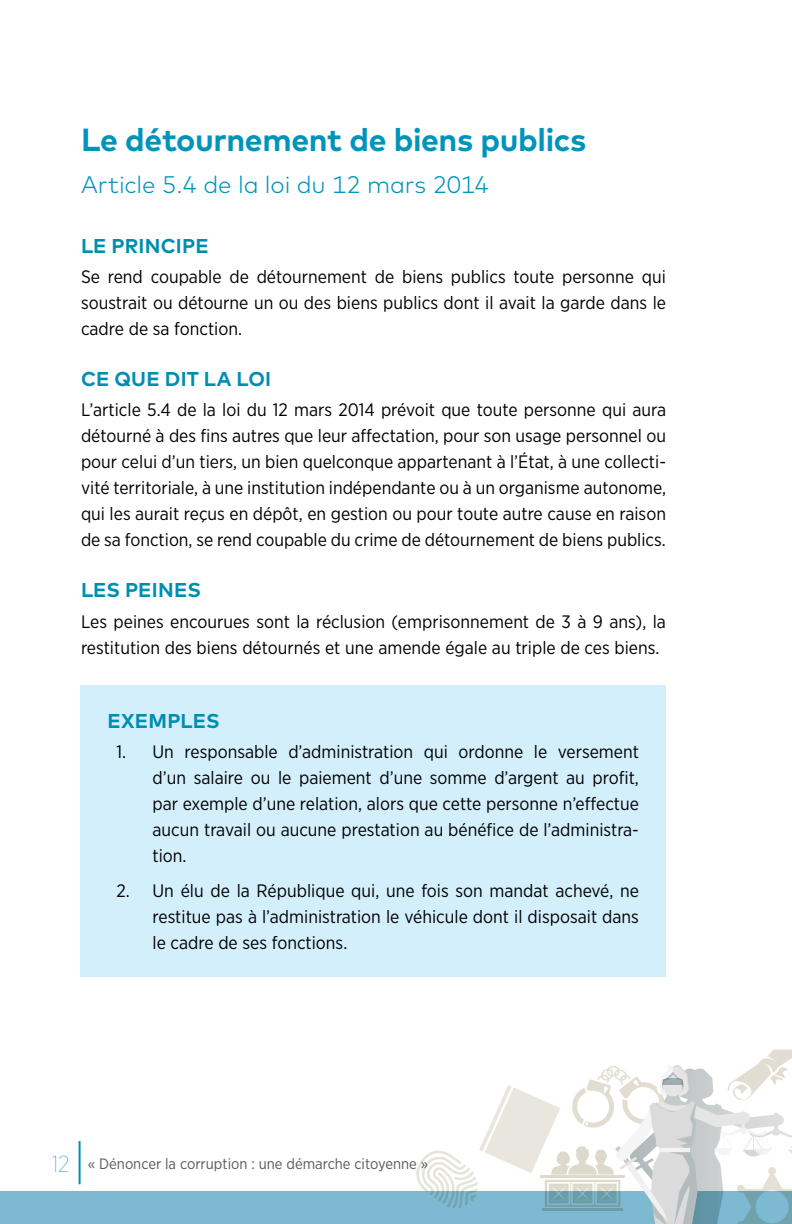
<style>
.page{position:relative;width:792px;height:1224px;background:#fff}
.page>*{position:absolute;margin:0;border:0;box-sizing:border-box;transform-origin:0 0}
.t1{font:700 32px "Mark";letter-spacing:-.01em;color:#0094bb}
.t2{font:300 24px "Mark";letter-spacing:-.005em;color:#0094bb}
.t3{font:700 20px "Mark";letter-spacing:.01em;color:#008eb0}
.t4{font:18px/26px "Gotham Narrow";color:#000;text-align:justify}
.t5{font:15px "Gotham Narrow";color:#58595b}
.s1{font-weight:100;font-size:23px;color:#0094bb}
</style>
<div class="page">
<div style="left:0;top:1191px;width:792px;height:33px;background:#7db9d0"></div>
<svg style="left:416px;top:1050px;width:376px;height:174px"></svg>
<hr style="left:79px;top:1141px;width:2px;height:43px;background:#008eb0">
<div style="left:81px;top:685px;width:585px;height:291px;background:#d4effc"></div>
<h1 class="t1" style="left:81px;top:122px;width:507px">Le détournement de biens publics</h1>
<h2 class="t2" style="left:81px;top:170px;width:409px">Article 5.4 de la loi du 12 mars 2014</h2>
<p class="t3" style="left:81px;top:234px;width:129px">LE PRINCIPE</p>
<p class="t4" style="left:81px;top:263px;width:587px">Se rend coupable de détournement de biens publics toute personne qui soustrait ou détourne un ou des biens publics dont il avait la garde dans le cadre de sa fonction.</p>
<p class="t3" style="left:81px;top:367px;width:192px">CE QUE DIT LA LOI</p>
<p class="t4" style="left:81px;top:397px;width:587px">L’article 5.4 de la loi du 12 mars 2014 prévoit que toute personne qui aura détourné à des fins autres que leur affectation, pour son usage personnel ou pour celui d’un tiers, un bien quelconque appartenant à l’État, à une collecti&shy;vité territoriale, à une institution indépendante ou à un organisme autonome, qui les aurait reçus en dépôt, en gestion ou pour toute autre cause en raison de sa fonction, se rend coupable du crime de détournement de biens publics.</p>
<p class="t3" style="left:81px;top:579px;width:122px">LES PEINES</p>
<p class="t4" style="left:81px;top:608px;width:587px">Les peines encourues sont la réclusion (emprisonnement de 3 à 9 ans), la restitution des biens détournés et une amende égale au triple de ces biens.</p>
<p class="t3" style="left:108px;top:709px;width:114px">EXEMPLES</p>
<p class="t4" style="left:153px;top:738px;width:488px;text-indent:-36px">1. Un responsable d’administration qui ordonne le versement d’un salaire ou le paiement d’une somme d’argent au profit, par exemple d’une relation, alors que cette personne n’effectue aucun travail ou aucune prestation au bénéfice de l’administra&shy;tion.</p>
<p class="t4" style="left:153px;top:877px;width:488px;text-indent:-36px">2. Un élu de la République qui, une fois son mandat achevé, ne restitue pas à l’administration le véhicule dont il disposait dans le cadre de ses fonctions.</p>
<p class="t5" style="left:52px;top:1154px;width:378px"><span class="s1">12</span> « Dénoncer la corruption : une démarche citoyenne »</p>
</div>
